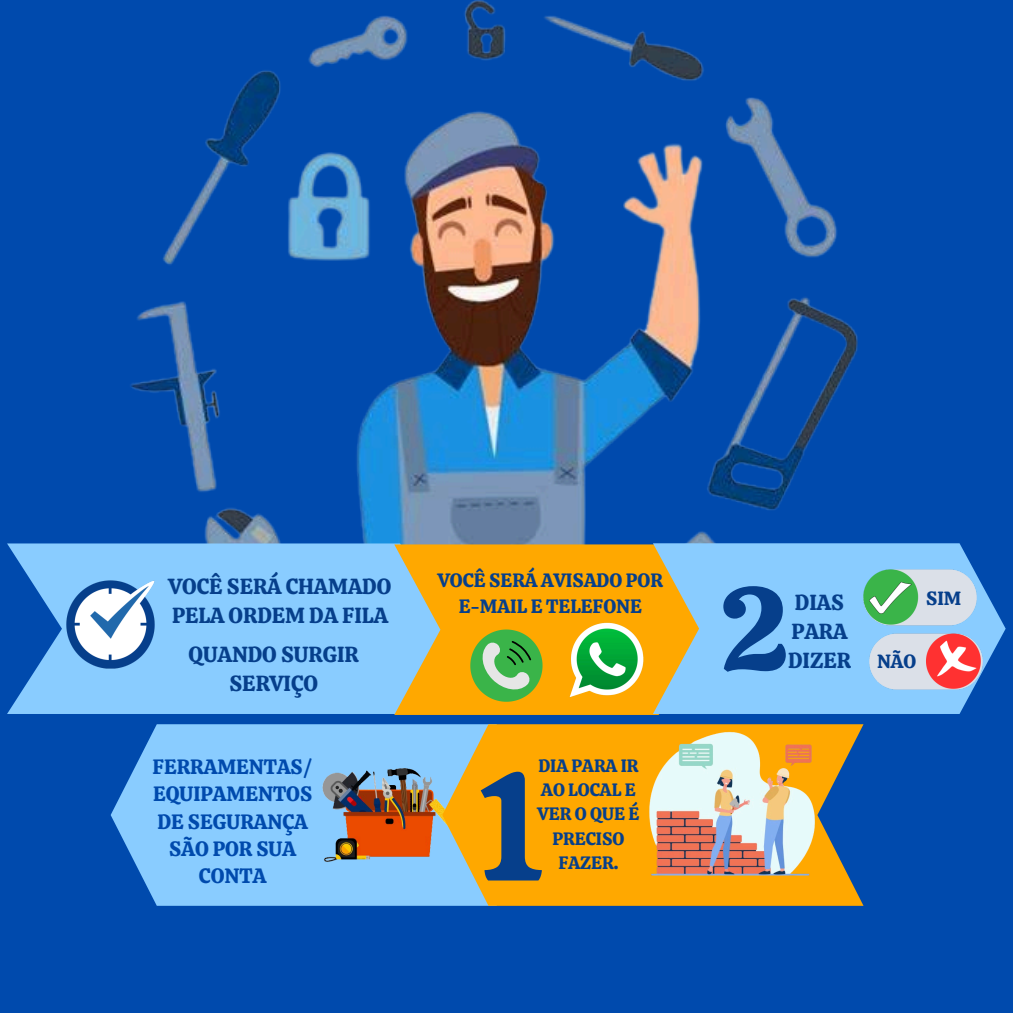
<style>
.page{position:relative;width:1013px;height:1013px;background:#fff}
.page>*{position:absolute;margin:0;border:0;box-sizing:border-box;transform-origin:0 0}
.t1{font:153.12px "Calistoga";color:#063f8b}
.t2{font:118.88px "Calistoga";color:#063f8b}
.t3{font:21.75px/29px "Calistoga";color:#063f8b;text-align:center}
.t4{font:20.62px/27.2px "Calistoga";color:#004aad;text-align:center}
.t5{font:19.25px/26.2px "Calistoga";color:#063f8b;text-align:center}
.t6{font:19px "Calistoga";color:#063f8b}
.t7{font:17.88px/24.4px "Calistoga";color:#063f8b;text-align:center}
</style>
<div class="page">
<div style="left:0;top:0;width:1012px;height:1012px;background:#004aad"></div>
<img style="left:130px;top:0;width:728px;height:544px">
<svg style="left:7px;top:543px;width:448px;height:171px;background:#7cc0f7"></svg>
<svg style="left:394px;top:544px;width:265px;height:171px;background:#eeac23"></svg>
<svg style="left:653px;top:543px;width:352px;height:171px;background:#89bee1"></svg>
<svg style="left:111px;top:724px;width:331px;height:181px;background:#7cc0f7"></svg>
<img style="left:564px;top:619px;width:89px;height:83px">
<img style="left:60px;top:574px;width:101px;height:100px">
<svg style="left:470px;top:629px;width:72px;height:72px;background:#7eb551"></svg>
<img style="left:857px;top:564px;width:131px;height:131px">
<img style="left:322px;top:763px;width:120px;height:104px">
<svg style="left:442px;top:724px;width:421px;height:181px;background:#dea325"></svg>
<img style="left:639px;top:724px;width:180px;height:157px">
<p class="t3" style="left:169px;top:572px;width:224px;text-align:left">VOCÊ SERÁ CHAMADO<br>PELA ORDEM DA FILA</p>
<p class="t3" style="left:189px;top:640px;width:172px">QUANDO SURGIR<br>SERVIÇO</p>
<p class="t5" style="left:438px;top:567px;width:227px">VOCÊ SERÁ AVISADO POR<br>E-MAIL E TELEFONE</p>
<h1 class="t4" style="left:152px;top:753px;width:162px">FERRAMENTAS/<br>EQUIPAMENTOS<br>DE SEGURANÇA<br>SÃO POR SUA<br>CONTA</h1>
<p class="t7" style="left:537px;top:753px;width:103px">DIA PARA IR<br>AO LOCAL E<br>VER O QUE É<br>PRECISO</p>
<p class="t1" style="left:474px;top:727px;width:75px">1</p>
<p class="t7" style="left:558px;top:850px;width:61px">FAZER.</p>
<p class="t2" style="left:719px;top:551px;width:71px">2</p>
<p class="t3" style="left:788px;top:588px;width:64px">DIAS<br>PARA<br>DIZER</p>
<h1 class="t6" style="left:926px;top:585px;width:37px">SIM</h1>
<p class="t6" style="left:877px;top:648px;width:41px">NÃO</p>
</div>
